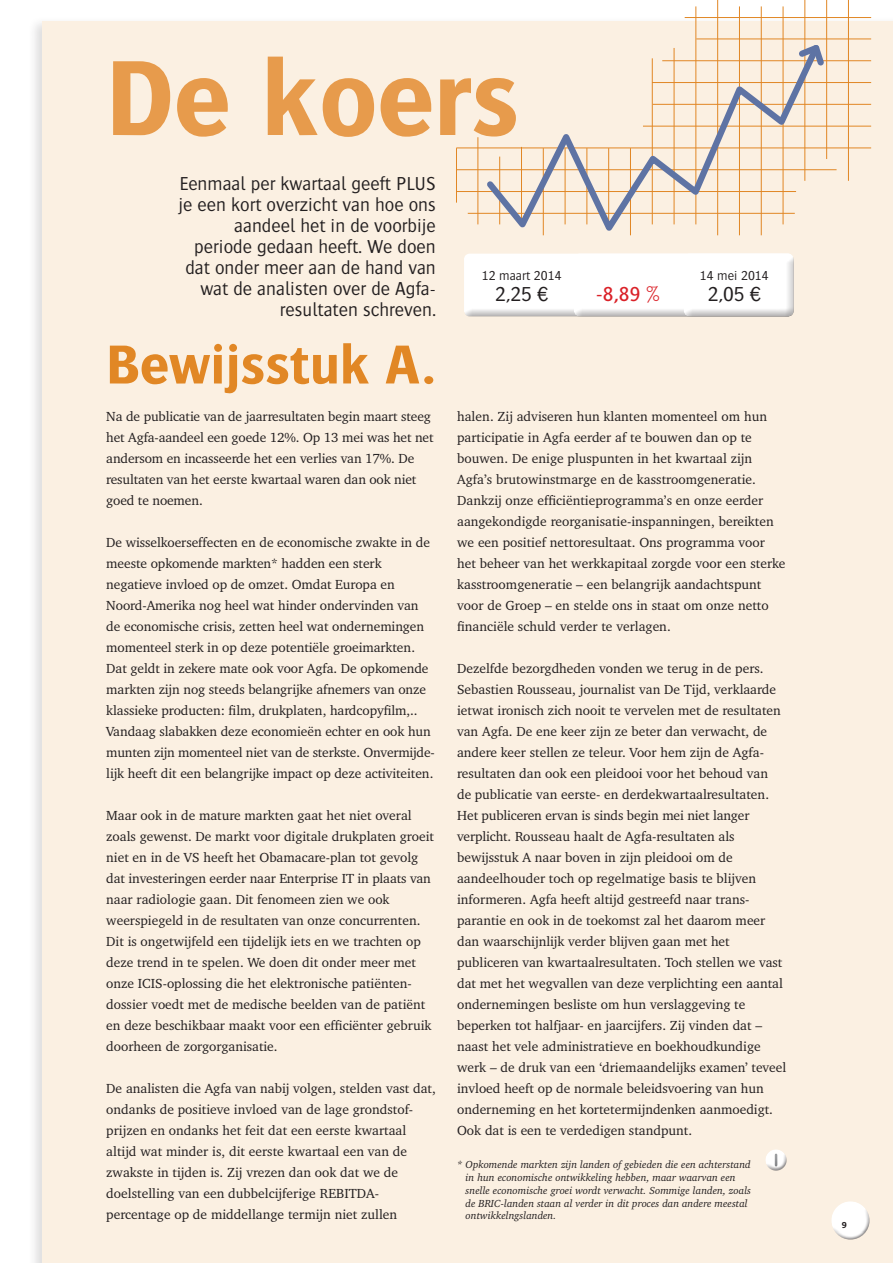
<style>
.page{position:relative;width:893px;height:1263px;background:#fff}
.page>*{position:absolute;margin:0;border:0;box-sizing:border-box;transform-origin:0 0}
.Titel1{font:700 111px "Bosis";color:#e79b4c}
.Titel2{font:700 57px "Bosis";color:#e18725}
.KADER_body{font:300 21px "Bosis";color:#231f20}
.KADER_body-2{font:500 21px "Bosis";color:#da2128}
.Intro{font:300 19.5px/21px "Bosis";color:#231f20;text-align:right}
.Body{font:13.5px/21px "Charter IT Cby BT";color:#231f20}
.KADER_body-3{font:300 13.5px "Bosis";color:#231f20}
.Bijschrift{font:italic 10.5px/12.8px "Charter IT Cby BT";color:#231f20}
.t1{font:700 9px "Bosis";color:#231f20}
</style>
<div class="page">
<div style="left:27px;top:16px;width:866px;height:1247px;background:#231f20;opacity:.15"></div>
<div style="left:42px;top:22px;width:851px;height:1241px;background:#fbf0e2"></div>
<div style="left:763px;top:1148px;width:26px;height:18px;background:#fff;opacity:.5"></div>
<div style="left:763px;top:1152px;width:26px;height:20px;background:#231f20;opacity:.5"></div>
<div style="left:772px;top:1153px;width:6px;height:10px;background:#fff;opacity:.5"></div>
<div style="left:772px;top:1156px;width:6px;height:13px;background:#231f20;opacity:.5"></div>
<hr style="left:696px;top:39px;width:175px;height:1px;background:#e18725">
<hr style="left:662px;top:60px;width:209px;height:1px;background:#e18725">
<hr style="left:652px;top:82px;width:219px;height:1px;background:#e18725">
<hr style="left:653px;top:104px;width:218px;height:1px;background:#e18725">
<hr style="left:643px;top:126px;width:228px;height:1px;background:#e18725">
<hr style="left:456px;top:148px;width:415px;height:1px;background:#e18725">
<hr style="left:456px;top:169px;width:381px;height:1px;background:#e18725">
<hr style="left:456px;top:191px;width:340px;height:1px;background:#e18725">
<hr style="left:468px;top:213px;width:327px;height:1px;background:#e18725">
<hr style="left:685px;top:17px;width:186px;height:1px;background:#e18725">
<hr style="left:478px;top:137px;width:1px;height:87px;background:#e18725">
<hr style="left:696px;top:6px;width:1px;height:218px;background:#e18725">
<hr style="left:717px;top:0;width:1px;height:235px;background:#e18725">
<hr style="left:739px;top:6px;width:1px;height:229px;background:#e18725">
<hr style="left:761px;top:6px;width:1px;height:229px;background:#e18725">
<hr style="left:783px;top:6px;width:1px;height:218px;background:#e18725">
<hr style="left:805px;top:0;width:1px;height:181px;background:#e18725">
<hr style="left:826px;top:0;width:1px;height:159px;background:#e18725">
<hr style="left:848px;top:0;width:1px;height:181px;background:#e18725">
<hr style="left:456px;top:148px;width:1px;height:55px;background:#e18725">
<svg style="left:481px;top:40px;width:343px;height:196px"></svg>
<svg style="left:794px;top:40px;width:34px;height:30px"></svg>
<div style="left:463px;top:254px;width:333px;height:65px;background:#231f20;opacity:.5"></div>
<div style="left:574px;top:254px;width:222px;height:65px;background:#231f20;opacity:.5"></div>
<div style="left:683px;top:254px;width:113px;height:65px;background:#231f20;opacity:.5"></div>
<div style="left:829px;top:1201px;width:42px;height:30px;background:#fff;opacity:.5"></div>
<div style="left:830px;top:1207px;width:41px;height:33px;background:#231f20;opacity:.5"></div>
<p class="Titel1" style="left:106px;top:36px;width:414px">De koers</p>
<p class="Intro" style="left:179px;top:172px;width:259px">Eenmaal per kwartaal geeft PLUS je een kort overzicht van hoe ons aandeel het in de voorbije periode gedaan heeft. We doen dat onder meer aan de hand van wat de analisten over de Agfa&shy;resultaten schreven.</p>
<p class="Titel2" style="left:106px;top:333px;width:331px">Bewijsstuk A.</p>
<p class="KADER_body-3" style="left:482px;top:269px;width:81px">12 maart 2014</p>
<p class="KADER_body" style="left:495px;top:283px;width:55px">2,25 €</p>
<p class="KADER_body-2" style="left:596px;top:283px;width:66px">-8,89 %</p>
<p class="KADER_body-3" style="left:700px;top:269px;width:70px">14 mei 2014</p>
<p class="KADER_body" style="left:708px;top:283px;width:55px">2,05 €</p>
<p class="Body" style="left:106px;top:405px;width:329px">Na de publicatie van de jaarresultaten begin maart steeg het Agfa-aandeel een goede 12%. Op 13 mei was het net andersom en incasseerde het een verlies van 17%. De resultaten van het eerste kwartaal waren dan ook niet goed te noemen.</p>
<p class="Body" style="left:106px;top:531px;width:329px">De wisselkoerseffecten en de economische zwakte in de meeste opkomende markten* hadden een sterk negatieve invloed op de omzet. Omdat Europa en Noord-Amerika nog heel wat hinder ondervinden van de economische crisis, zetten heel wat ondernemingen momenteel sterk in op deze potentiële groeimarkten.<br>Dat geldt in zekere mate ook voor Agfa. De opkomende markten zijn nog steeds belangrijke afnemers van onze klassieke producten: film, drukplaten, hardcopyfilm,..<br>Vandaag slabakken deze economieën echter en ook hun munten zijn momenteel niet van de sterkste. Onvermijde--- lijk heeft dit een belangrijke impact op deze activiteiten.</p>
<p class="Body" style="left:106px;top:804px;width:329px">Maar ook in de mature markten gaat het niet overal zoals gewenst. De markt voor digitale drukplaten groeit niet en in de VS heeft het Obamacare-plan tot gevolg dat investeringen eerder naar Enterprise IT in plaats van naar radiologie gaan. Dit fenomeen zien we ook weerspiegeld in de resultaten van onze concurrenten.<br>Dit is ongetwijfeld een tijdelijk iets en we trachten op deze trend in te spelen. We doen dit onder meer met onze ICIS-oplossing die het elektronische patiënten&shy;dossier voedt met de medische beelden van de patiënt en deze beschikbaar maakt voor een efficiënter gebruik doorheen de zorgorganisatie.</p>
<p class="Body" style="left:106px;top:1077px;width:331px">De analisten die Agfa van nabij volgen, stelden vast dat, ondanks de positieve invloed van de lage grondstof&shy;prijzen en ondanks het feit dat een eerste kwartaal altijd wat minder is, dit eerste kwartaal een van de zwakste in tijden is. Zij vrezen dan ook dat we de doelstelling van een dubbelcijferige REBITDA&shy;percentage op de middellange termijn niet zullen</p>
<p class="Body" style="left:457px;top:405px;width:330px">halen. Zij adviseren hun klanten momenteel om hun participatie in Agfa eerder af te bouwen dan op te bouwen. De enige pluspunten in het kwartaal zijn Agfa’s brutowinstmarge en de kasstroomgeneratie.<br>Dankzij onze efficiëntieprogramma’s en onze eerder aangekondigde reorganisatie-inspanningen, bereikten we een positief nettoresultaat. Ons programma voor het beheer van het werkkapitaal zorgde voor een sterke kasstroomgeneratie – een belangrijk aandachtspunt voor de Groep – en stelde ons in staat om onze netto financiële schuld verder te verlagen.</p>
<p class="Body" style="left:457px;top:657px;width:331px">Dezelfde bezorgdheden vonden we terug in de pers.<br>Sebastien Rousseau, journalist van De Tijd, verklaarde ietwat ironisch zich nooit te vervelen met de resultaten van Agfa. De ene keer zijn ze beter dan verwacht, de andere keer stellen ze teleur. Voor hem zijn de Agfa&shy;resultaten dan ook een pleidooi voor het behoud van<br>de publicatie van eerste- en derdekwartaalresultaten.<br>Het publiceren ervan is sinds begin mei niet langer verplicht. Rousseau haalt de Agfa-resultaten als bewijsstuk A naar boven in zijn pleidooi om de aandeelhouder toch op regelmatige basis te blijven informeren. Agfa heeft altijd gestreefd naar trans&shy;parantie en ook in de toekomst zal het daarom meer dan waarschijnlijk verder blijven gaan met het publiceren van kwartaalresultaten. Toch stellen we vast dat met het wegvallen van deze verplichting een aantal ondernemingen besliste om hun verslaggeving te beperken tot halfjaar- en jaarcijfers. Zij vinden dat – naast het vele administratieve en boekhoudkundige werk – de druk van een ‘driemaandelijks examen’ teveel invloed heeft op de normale beleidsvoering van hun onderneming en het kortetermijndenken aanmoedigt.<br>Ook dat is een te verdedigen standpunt.</p>
<p class="Bijschrift" style="left:466px;top:1158px;width:287px;text-indent:-9px">* Opkomende markten zijn landen of gebieden die een achterstand in hun economische ontwikkeling hebben, maar waarvan een snelle economische groei wordt verwacht. Sommige landen, zoals de BRIC-landen staan al verder in dit proces dan andere meestal ontwikkelngslanden.</p>
<p class="t1" style="left:842px;top:1220px;width:7px">9</p>
</div>
